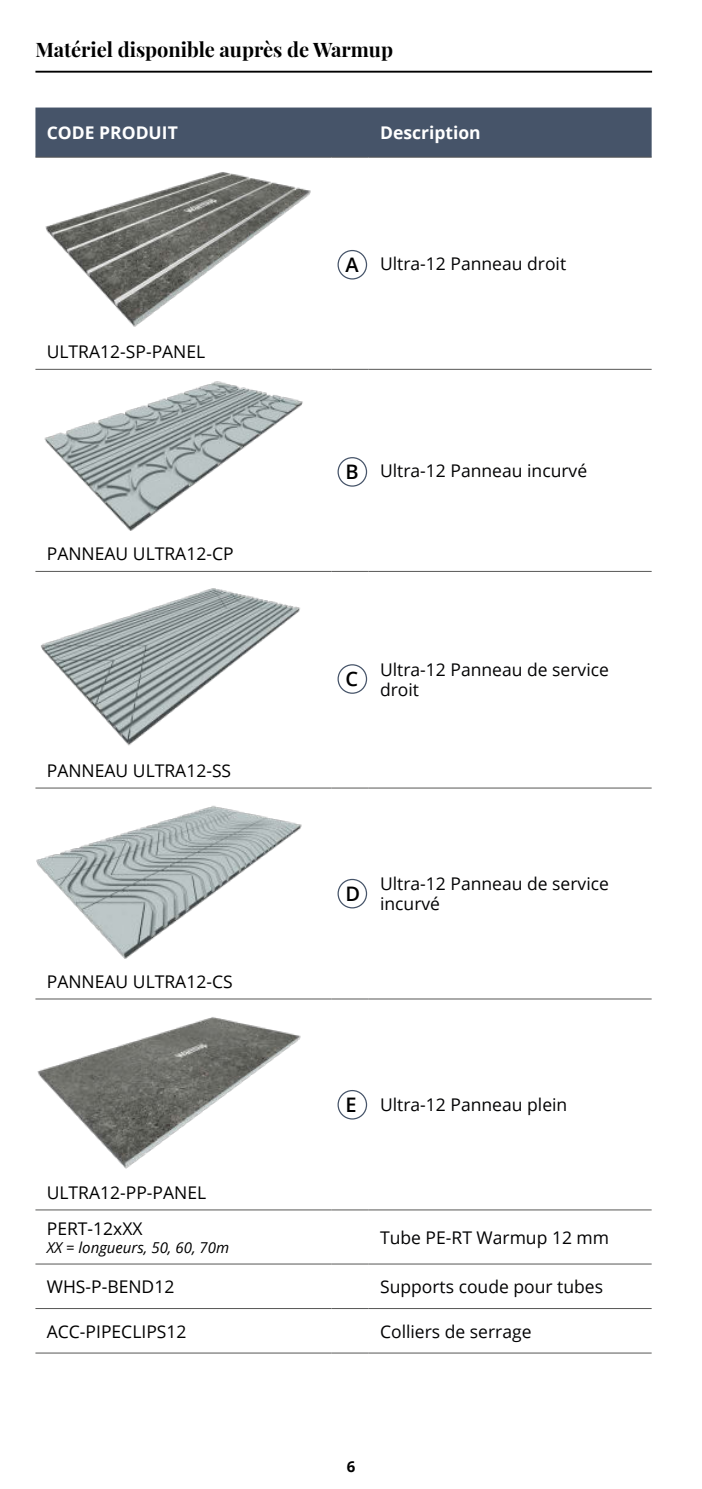
<style>
.page{position:relative;width:702px;height:1489px;background:#fff}
.page>*{position:absolute;margin:0;border:0;box-sizing:border-box;transform-origin:0 0}
.t1{font:700 20px "Playfair Display";color:#000}
.t2{font:600 20px "Open Sans";color:#000}
.t3{font:17.5px/20px "Open Sans";color:#020203}
.t4{font:17.5px/36px "Open Sans";color:#000}
.t5{font:700 17.5px "Open Sans";color:#fff}
.t6{font:italic 15px "Open Sans";color:#000}
.t7{font:700 15px "Open Sans";color:#000}
</style>
<div class="page">
<hr style="left:35px;top:71px;width:617px;height:2px;background:#000">
<div style="left:35px;top:107px;width:616px;height:50px;background:#465469"></div>
<hr style="left:35px;top:157px;width:296px;height:1px;background:#575756">
<hr style="left:331px;top:157px;width:38px;height:1px;background:#575756">
<hr style="left:369px;top:157px;width:282px;height:1px;background:#575756">
<hr style="left:35px;top:369px;width:296px;height:1px;background:#575756">
<hr style="left:331px;top:369px;width:38px;height:1px;background:#575756">
<hr style="left:369px;top:369px;width:282px;height:1px;background:#575756">
<hr style="left:35px;top:571px;width:296px;height:1px;background:#575756">
<hr style="left:331px;top:571px;width:38px;height:1px;background:#575756">
<hr style="left:369px;top:571px;width:282px;height:1px;background:#575756">
<hr style="left:35px;top:787px;width:296px;height:1px;background:#575756">
<hr style="left:331px;top:787px;width:38px;height:1px;background:#575756">
<hr style="left:369px;top:787px;width:282px;height:1px;background:#575756">
<hr style="left:35px;top:998px;width:296px;height:1px;background:#575756">
<hr style="left:331px;top:998px;width:38px;height:1px;background:#575756">
<hr style="left:369px;top:998px;width:282px;height:1px;background:#575756">
<hr style="left:35px;top:1209px;width:296px;height:1px;background:#575756">
<hr style="left:331px;top:1209px;width:38px;height:1px;background:#575756">
<hr style="left:369px;top:1209px;width:282px;height:1px;background:#575756">
<hr style="left:35px;top:1263px;width:296px;height:1px;background:#575756">
<hr style="left:331px;top:1263px;width:38px;height:1px;background:#575756">
<hr style="left:369px;top:1263px;width:282px;height:1px;background:#575756">
<hr style="left:35px;top:1307px;width:296px;height:1px;background:#575756">
<hr style="left:331px;top:1307px;width:38px;height:1px;background:#575756">
<hr style="left:369px;top:1307px;width:282px;height:1px;background:#575756">
<hr style="left:35px;top:1352px;width:296px;height:1px;background:#575756">
<hr style="left:331px;top:1352px;width:38px;height:1px;background:#575756">
<hr style="left:369px;top:1352px;width:282px;height:1px;background:#575756">
<img style="left:44px;top:157px;width:268px;height:170px">
<img style="left:35px;top:369px;width:280px;height:162px">
<img style="left:35px;top:571px;width:268px;height:175px">
<img style="left:36px;top:805px;width:266px;height:154px">
<img style="left:35px;top:999px;width:268px;height:170px">
<div style="left:337px;top:250px;width:30px;height:29px;border:1px solid #465469;border-radius:50%"></div>
<div style="left:337px;top:457px;width:30px;height:29px;border:1px solid #465469;border-radius:50%"></div>
<div style="left:337px;top:664px;width:30px;height:29px;border:1px solid #465469;border-radius:50%"></div>
<div style="left:337px;top:878px;width:30px;height:30px;border:1px solid #465469;border-radius:50%"></div>
<div style="left:337px;top:1089px;width:30px;height:30px;border:1px solid #465469;border-radius:50%"></div>
<p class="t1" style="left:35px;top:38px;width:359px">Matériel disponible auprès de Warmup</p>
<p class="t5" style="left:47px;top:126px;width:132px">CODE PRODUIT</p>
<p class="t5" style="left:380px;top:126px;width:102px">Description</p>
<p class="t4" style="left:47px;top:335px;width:160px">ULTRA12-SP-PANEL</p>
<p class="t4" style="left:47px;top:537px;width:188px">PANNEAU ULTRA12-CP</p>
<p class="t4" style="left:47px;top:754px;width:186px">PANNEAU ULTRA12-SS</p>
<p class="t4" style="left:47px;top:965px;width:187px">PANNEAU ULTRA12-CS</p>
<p class="t4" style="left:47px;top:1175px;width:161px">ULTRA12-PP-PANEL<br>PERT-12xXX</p>
<p class="t6" style="left:47px;top:1241px;width:184px">XX = longueurs, 50, 60, 70m</p>
<p class="t2" style="left:345px;top:256px;width:15px">A</p>
<p class="t3" style="left:380px;top:255px;width:188px">Ultra-12 Panneau droit</p>
<p class="t2" style="left:345px;top:463px;width:15px">B</p>
<p class="t3" style="left:380px;top:462px;width:208px">Ultra-12 Panneau incurvé</p>
<p class="t2" style="left:345px;top:670px;width:14px">C</p>
<p class="t3" style="left:380px;top:661px;width:230px">Ultra-12 Panneau de service droit</p>
<p class="t2" style="left:345px;top:885px;width:16px">D</p>
<p class="t3" style="left:380px;top:875px;width:230px">Ultra-12 Panneau de service incurvé</p>
<p class="t2" style="left:345px;top:1096px;width:13px">E</p>
<p class="t3" style="left:380px;top:1096px;width:189px">Ultra-12 Panneau plein</p>
<p class="t3" style="left:380px;top:1228px;width:230px">Tube PE-RT Warmup 12 mm</p>
<p class="t4" style="left:47px;top:1270px;width:129px">WHS-P-BEND12</p>
<p class="t3" style="left:380px;top:1278px;width:224px">Supports coude pour tubes</p>
<p class="t4" style="left:47px;top:1314px;width:141px">ACC-PIPECLIPS12</p>
<p class="t3" style="left:380px;top:1322px;width:153px">Colliers de serrage</p>
<p class="t7" style="left:347px;top:1460px;width:10px">6</p>
</div>
